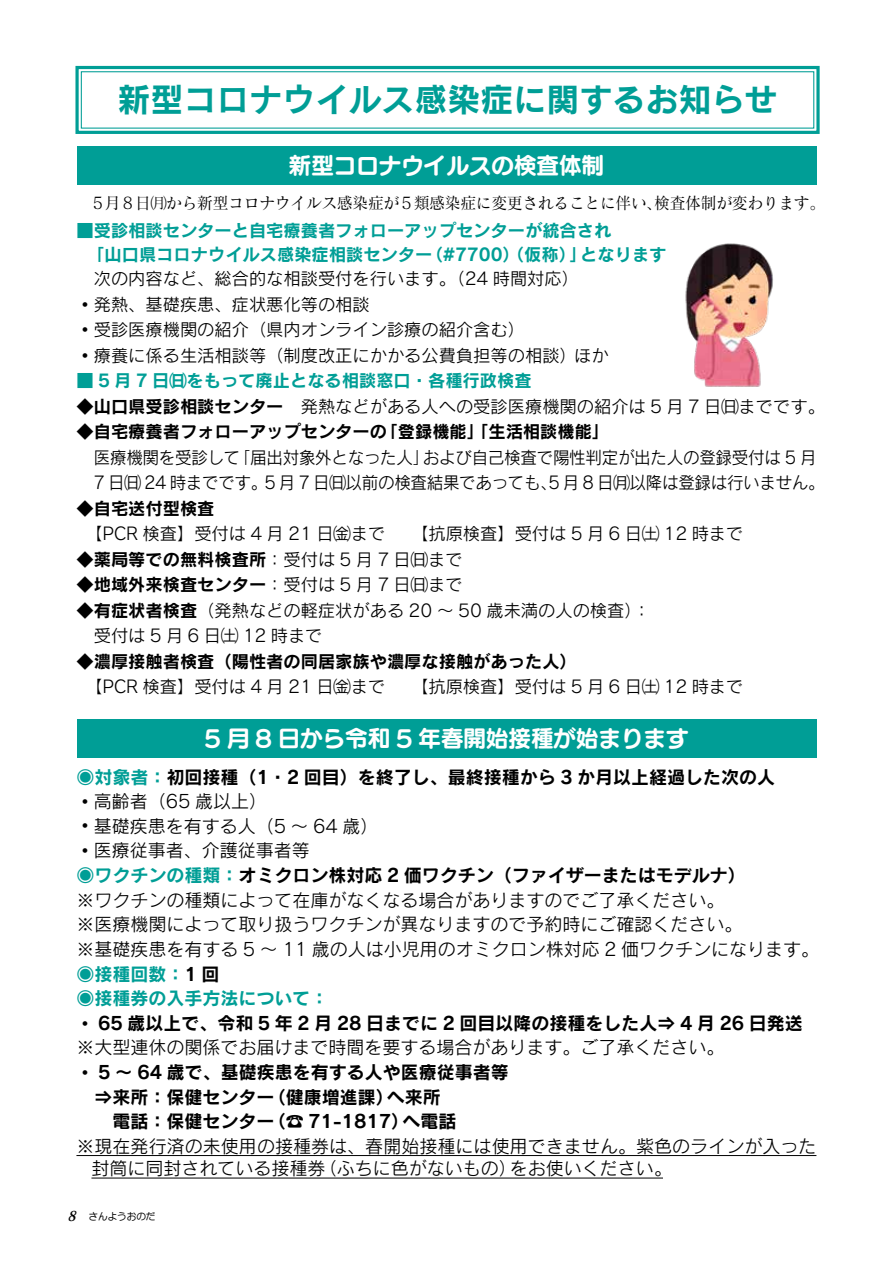
<style>
.page{position:relative;width:893px;height:1263px;background:#fff}
.page>*{position:absolute;margin:0;border:0;box-sizing:border-box;transform-origin:0 0}
.t1{font:33px "Rodin Pro B";color:#009e96}
.t2{font:22.5px "UD Marugo Large Pr 6 N B";color:#fff}
.t3{font:18px/24.6px "Rodin Pro N M";color:#000}
.t4{font:18px/24.6px "Rodin Pro N B";color:#000}
.t5{font:17.25px/25.5px "Rodin Pro M";color:#000}
.t6{font:17.25px/24px "Rodin Pro B";color:#009e96}
.t7{font:17.25px/25.5px "Rodin Pro M";letter-spacing:-.02em;color:#000;scale:.96 1}
.t8{font:17.25px "Rodin Pro B";color:#000}
.t9{font:16.5px "Matisse Pro N M";letter-spacing:-.02em;color:#000;scale:.96 1}
.t10{font:9.75px "Anito Std M";letter-spacing:-.02em;color:#000}
.s1{font-family:"Matisse Pro N M"}
.s2{font-family:"Rodin Pro B"}
.s3{font-family:"Rodin Pro M"}
.s4{color:#009e96}
.s5{font-family:"Matisse Pro N M";font-size:17.25px}
.s6{font-family:"Matisse Eleganto Pro B";font-style:italic;font-size:13.5px}
</style>
<div class="page">
<div style="left:77px;top:719px;width:739px;height:39px;background:#009e96"></div>
<div style="left:77px;top:147px;width:739px;height:38px;background:#009e96"></div>
<img style="left:685px;top:243px;width:88px;height:144px">
<svg style="left:75px;top:65px;width:745px;height:69px"></svg>
<div style="left:81px;top:71px;width:733px;height:58px;border:1px solid #009e96"></div>
<hr style="left:76px;top:1155px;width:740px;height:1px;background:#000">
<hr style="left:91px;top:1177px;width:572px;height:1px;background:#000">
<h1 class="t1" style="left:118px;top:78px;width:662px">新型コロナウイルス感染症に関するお知らせ</h1>
<h2 class="t2" style="left:289px;top:153px;width:317px">新型コロナウイルスの検査体制</h2>
<p class="t9" style="left:93px;top:193px;width:765px">5月 8日㈪から新型コロナウイルス感染症が 5類感染症に変更されることに伴い、検査体制が変わります。</p>
<p class="t6" style="left:77px;top:218px;width:591px">■受診相談センターと自宅療養者フォローアップセンターが統合され<br>　「山口県コロナウイルス感染症相談センター（#7700）（仮称）」となります</p>
<p class="t5" style="left:77px;top:265px;width:534px;text-indent:17px">次の内容など、総合的な相談受付を行います。（24 時間対応）<br><span class="s1">◦</span>発熱、基礎疾患、症状悪化等の相談<br><span class="s1">◦</span>受診医療機関の紹介（県内オンライン診療の紹介含む）<br><span class="s1">◦</span>療養に係る生活相談等（制度改正にかかる公費負担等の相談）ほか</p>
<p class="t6" style="left:77px;top:368px;width:457px">■ 5 月 7 日㈰をもって廃止となる相談窓口・各種行政検査</p>
<p class="t5" style="left:77px;top:393px;width:750px">◆<span class="s2">山口県受診相談センター</span>　発熱などがある人への受診医療機関の紹介は 5 月 7 日㈰までです。</p>
<p class="t8" style="left:77px;top:420px;width:534px"><span class="s3">◆</span>自宅療養者フォローアップセンターの「登録機能」「生活相談機能」</p>
<p class="t7" style="left:94px;top:444px;width:763px">医療機関を受診して「届出対象外となった人」および自己検査で陽性判定が出た人の登録受付は 5 月<br>7 日㈰ 24 時までです。5 月 7 日㈰以前の検査結果であっても、5 月 8 日㈪以降は登録は行いません。</p>
<p class="t8" style="left:77px;top:497px;width:140px"><span class="s3">◆</span>自宅送付型検査</p>
<p class="t5" style="left:77px;top:520px;width:668px">　【PCR 検査】受付は 4 月 21 日㈮まで　　【抗原検査】受付は 5 月 6 日㈯ 12 時まで</p>
<p class="t5" style="left:77px;top:546px;width:388px">◆<span class="s2">薬局等での無料検査所</span>：受付は 5 月 7 日㈰まで</p>
<p class="t5" style="left:77px;top:571px;width:388px">◆<span class="s2">地域外来検査センター</span>：受付は 5 月 7 日㈰まで</p>
<p class="t5" style="left:77px;top:597px;width:575px">◆<span class="s2">有症状者検査</span>（発熱などの軽症状がある 20 ～ 50 歳未満の人の検査）：　受付は 5 月 6 日㈯ 12 時まで</p>
<p class="t8" style="left:77px;top:650px;width:502px"><span class="s3">◆</span>濃厚接触者検査（陽性者の同居家族や濃厚な接触があった人）</p>
<p class="t5" style="left:77px;top:673px;width:668px">　【PCR 検査】受付は 4 月 21 日㈮まで　　【抗原検査】受付は 5 月 6 日㈯ 12 時まで</p>
<h2 class="t2" style="left:204px;top:726px;width:486px">5 月 8 日から令和 5 年春開始接種が始まります</h2>
<p class="t4" style="left:76px;top:764px;width:700px"><span class="s4">◉対象者：</span>初回接種（1・2 回目）を終了し、最終接種から 3 か月以上経過した次の人</p>
<p class="t3" style="left:76px;top:788px;width:304px"><span class="s5">◦</span>高齢者（65 歳以上）<br><span class="s5">◦</span>基礎疾患を有する人（5 ～ 64 歳）<span class="s5">◦</span>医療従事者、介護従事者等</p>
<p class="t4" style="left:76px;top:862px;width:671px"><span class="s4">◉ワクチンの種類：</span>オミクロン株対応 2 価ワクチン（ファイザーまたはモデルナ）</p>
<p class="t3" style="left:76px;top:887px;width:744px">※ワクチンの種類によって在庫がなくなる場合がありますのでご了承ください。<br>※医療機関によって取り扱うワクチンが異なりますので予約時にご確認ください。<br>※基礎疾患を有する 5 ～ 11 歳の人は小児用のオミクロン株対応 2 価ワクチンになります。</p>
<p class="t4" style="left:76px;top:961px;width:728px"><span class="s4">◉接種回数：</span>1 回<br><span class="s4">◉接種券の入手方法について：<br></span><span class="s5">◦</span> 65 歳以上で、令和 5 年 2 月 28 日までに 2 回目以降の接種をした人⇒ 4 月 26 日発送</p>
<p class="t3" style="left:76px;top:1035px;width:649px">※大型連休の関係でお届けまで時間を要する場合があります。ご了承ください。</p>
<p class="t4" style="left:76px;top:1059px;width:434px"><span class="s5">◦</span> 5 ～ 64 歳で、基礎疾患を有する人や医療従事者等　⇒来所：保健センター（健康増進課）へ来所<br>　　電話：保健センター（☎ 71-1817）へ電話</p>
<p class="t3" style="left:91px;top:1134px;width:727px;line-height:22.5px;text-indent:-15px">※現在発行済の未使用の接種券は、春開始接種には使用できません。紫色のラインが入った封筒に同封されている接種券（ふちに色がないもの）をお使いください。</p>
<p class="t10" style="left:67px;top:1210px;width:90px"><span class="s6">8</span> さんようおのだ</p>
</div>
